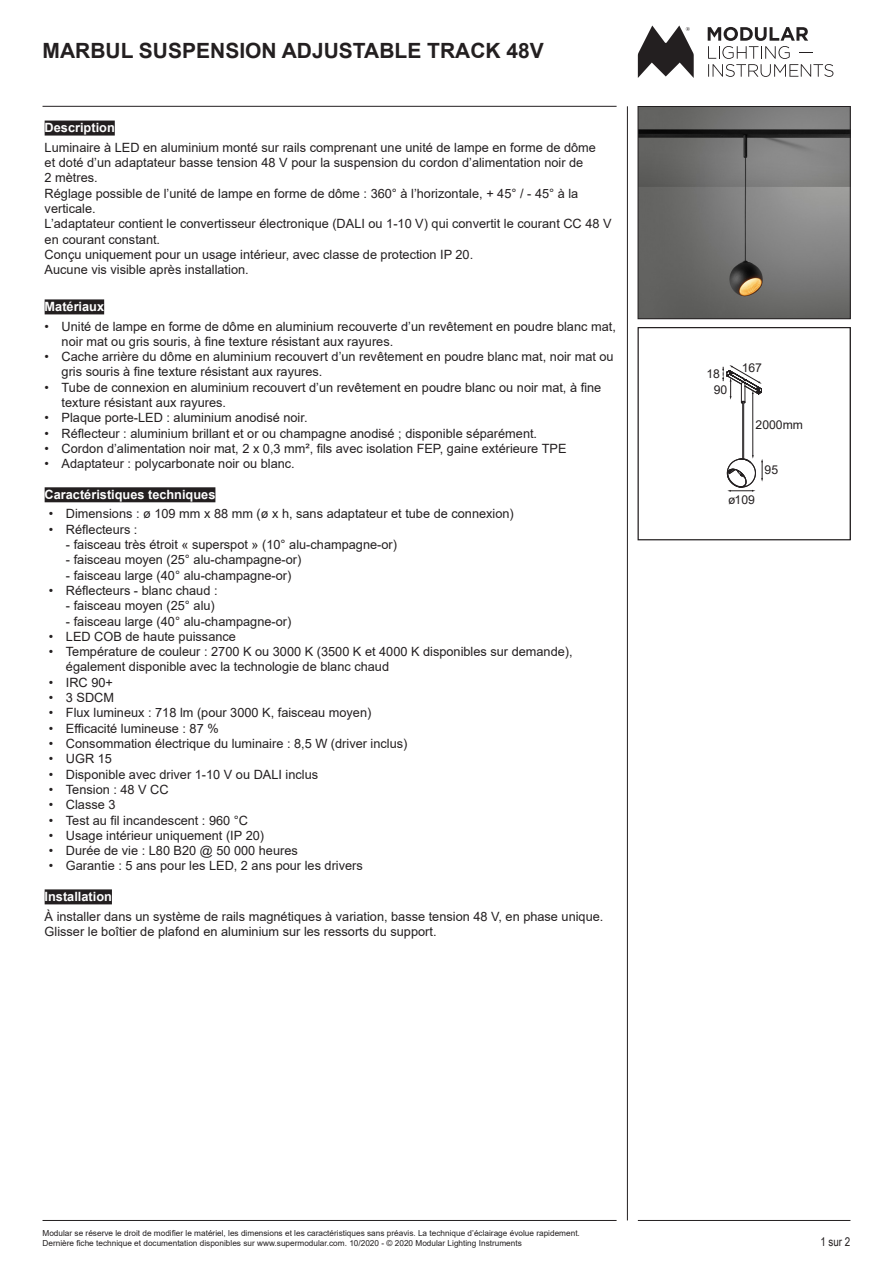
<style>
.page{position:relative;width:893px;height:1263px;background:#fff}
.page>*{position:absolute;margin:0;border:0;box-sizing:border-box;transform-origin:0 0}
.t1{font:700 21px "Arial";color:#231f20}
.t2{font:12.75px/15.3px "Arial";color:#231f20}
.t3{font:700 12.75px "Arial";color:#fff}
.t4{font:12.15px "Arial";color:#231f20}
.t5{font:12px "Arial Narrow";color:#231f20}
.t6{font:8.25px/9.9px "Arial";color:#231f20}
</style>
<div class="page">
<div style="left:45px;top:121px;width:70px;height:15px;background:#231f20"></div>
<div style="left:45px;top:299px;width:59px;height:15px;background:#231f20"></div>
<div style="left:45px;top:487px;width:170px;height:15px;background:#231f20"></div>
<div style="left:45px;top:889px;width:67px;height:15px;background:#231f20"></div>
<hr style="left:43px;top:106px;width:574px;height:1px;background:#231f20">
<hr style="left:627px;top:106px;width:1px;height:1114px;background:#231f20">
<hr style="left:638px;top:1220px;width:212px;height:1px;background:#231f20">
<hr style="left:43px;top:1220px;width:574px;height:1px;background:#231f20">
<svg style="left:708px;top:27px;width:125px;height:50px"></svg>
<svg style="left:638px;top:26px;width:56px;height:52px"></svg>
<img style="left:640px;top:108px;width:208px;height:209px">
<div style="left:638px;top:106px;width:212px;height:213px;border:1px solid #231f20"></div>
<hr style="left:752px;top:393px;width:1px;height:63px;background:#231f20">
<svg style="left:722px;top:365px;width:40px;height:41px"></svg>
<hr style="left:742px;top:402px;width:1px;height:57px;background:#231f20">
<hr style="left:743px;top:402px;width:1px;height:57px;background:#231f20">
<svg style="left:727px;top:455px;width:36px;height:37px"></svg>
<div style="left:638px;top:327px;width:212px;height:213px;border:1px solid #231f20"></div>
<p class="t1" style="left:43px;top:36px;width:503px">MARBUL SUSPENSION ADJUSTABLE TRACK 48V</p>
<p class="t3" style="left:45px;top:119px;width:72px">Description</p>
<p class="t2" style="left:45px;top:139px;width:553px">Luminaire à LED en aluminium monté sur rails comprenant une unité de lampe en forme de dôme et doté d’un adaptateur basse tension 48 V pour la suspension du cordon d’alimentation noir de<br>2 mètres.</p>
<p class="t2" style="left:45px;top:185px;width:535px">Réglage possible de l’unité de lampe en forme de dôme : 360° à l’horizontale, + 45° / - 45° à la verticale.</p>
<p class="t2" style="left:45px;top:216px;width:568px">L’adaptateur contient le convertisseur électronique (DALI ou 1-10 V) qui convertit le courant CC 48 V en courant constant.</p>
<p class="t2" style="left:45px;top:247px;width:430px">Conçu uniquement pour un usage intérieur, avec classe de protection IP 20.</p>
<p class="t2" style="left:45px;top:262px;width:206px">Aucune vis visible après installation.</p>
<p class="t3" style="left:45px;top:298px;width:61px">Matériaux</p>
<p class="t2" style="left:62px;top:318px;width:556px;text-indent:-17px">• Unité de lampe en forme de dôme en aluminium recouverte d’un revêtement en poudre blanc mat, noir mat ou gris souris, à fine texture résistant aux rayures.</p>
<p class="t2" style="left:62px;top:349px;width:554px;text-indent:-17px">• Cache arrière du dôme en aluminium recouvert d’un revêtement en poudre blanc mat, noir mat ou gris souris à fine texture résistant aux rayures.</p>
<p class="t2" style="left:62px;top:380px;width:541px;text-indent:-17px">• Tube de connexion en aluminium recouvert d’un revêtement en poudre blanc ou noir mat, à fine texture résistant aux rayures.</p>
<p class="t2" style="left:45px;top:410px;width:264px">• Plaque porte-LED : aluminium anodisé noir.</p>
<p class="t2" style="left:45px;top:425px;width:494px">• Réflecteur : aluminium brillant et or ou champagne anodisé ; disponible séparément.</p>
<p class="t2" style="left:45px;top:441px;width:523px">• Cordon d’alimentation noir mat, 2 x 0,3 mm², fils avec isolation FEP, gaine extérieure TPE</p>
<p class="t2" style="left:45px;top:456px;width:252px">• Adaptateur : polycarbonate noir ou blanc.</p>
<p class="t3" style="left:45px;top:485px;width:172px">Caractéristiques techniques</p>
<p class="t2" style="left:49px;top:506px;width:466px">• Dimensions : ø 109 mm x 88 mm (ø x h, sans adaptateur et tube de connexion)</p>
<p class="t2" style="left:49px;top:521px;width:90px">• Réflecteurs :</p>
<p class="t2" style="left:66px;top:537px;width:333px">- faisceau très étroit « superspot » (10° alu-champagne-or)</p>
<p class="t2" style="left:66px;top:552px;width:237px">- faisceau moyen (25° alu-champagne-or)</p>
<p class="t2" style="left:66px;top:567px;width:227px">- faisceau large (40° alu-champagne-or)</p>
<p class="t2" style="left:49px;top:583px;width:170px">• Réflecteurs - blanc chaud :</p>
<p class="t2" style="left:66px;top:598px;width:150px">- faisceau moyen (25° alu)</p>
<p class="t2" style="left:66px;top:613px;width:227px">- faisceau large (40° alu-champagne-or)</p>
<p class="t2" style="left:49px;top:629px;width:189px">• LED COB de haute puissance</p>
<p class="t2" style="left:66px;top:644px;width:508px;text-indent:-17px">• Température de couleur : 2700 K ou 3000 K (3500 K et 4000 K disponibles sur demande), également disponible avec la technologie de blanc chaud</p>
<p class="t2" style="left:49px;top:674px;width:66px">• IRC 90+</p>
<p class="t2" style="left:49px;top:690px;width:67px">• 3 SDCM</p>
<p class="t2" style="left:49px;top:705px;width:324px">• Flux lumineux : 718 lm (pour 3000 K, faisceau moyen)</p>
<p class="t2" style="left:49px;top:720px;width:171px">• Efficacité lumineuse : 87 %</p>
<p class="t2" style="left:49px;top:736px;width:360px">• Consommation électrique du luminaire : 8,5 W (driver inclus)</p>
<p class="t2" style="left:49px;top:751px;width:65px">• UGR 15</p>
<p class="t2" style="left:49px;top:766px;width:271px">• Disponible avec driver 1-10 V ou DALI inclus</p>
<p class="t2" style="left:49px;top:782px;width:121px">• Tension : 48 V CC</p>
<p class="t2" style="left:49px;top:797px;width:68px">• Classe 3</p>
<p class="t2" style="left:49px;top:812px;width:201px">• Test au fil incandescent : 960 °C</p>
<p class="t2" style="left:49px;top:827px;width:217px">• Usage intérieur uniquement (IP 20)</p>
<p class="t2" style="left:49px;top:843px;width:250px">• Durée de vie : L80 B20 @ 50 000 heures</p>
<p class="t2" style="left:49px;top:858px;width:315px">• Garantie : 5 ans pour les LED, 2 ans pour les drivers</p>
<p class="t3" style="left:45px;top:887px;width:69px">Installation</p>
<p class="t2" style="left:45px;top:908px;width:560px">À installer dans un système de rails magnétiques à variation, basse tension 48 V, en phase unique.<br>Glisser le boîtier de plafond en aluminium sur les ressorts du support.</p>
<p class="t4" style="left:706px;top:366px;width:15px">18</p>
<p class="t4" style="left:714px;top:381px;width:15px">90</p>
<p class="t4" style="left:742px;top:360px;width:22px">167</p>
<p class="t4" style="left:756px;top:416px;width:49px">2000mm</p>
<p class="t4" style="left:765px;top:461px;width:15px">95</p>
<p class="t4" style="left:728px;top:491px;width:28px">ø 109</p>
<p class="t6" style="left:43px;top:1228px;width:539px">Modular se réserve le droit de modifier le matériel, les dimensions et les caractéristiques sans préavis. La technique d’éclairage évolue rapidement.<br>Dernière fiche technique et documentation disponibles sur www.supermodular.com. 10/2020 - © 2020 Modular Lighting Instruments</p>
<p class="t5" style="left:820px;top:1233px;width:32px">1 sur 2</p>
</div>
